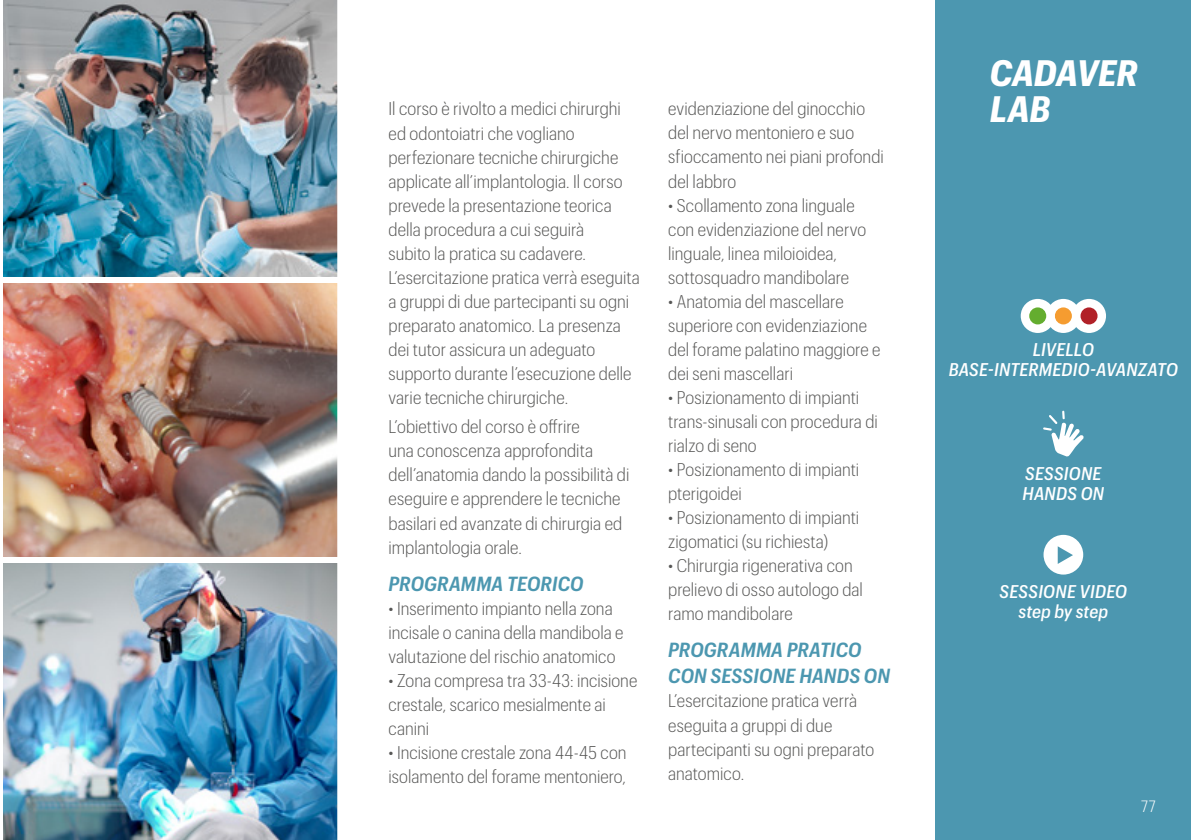
<style>
.page{position:relative;width:1191px;height:840px;background:#fff}
.page>*{position:absolute;margin:0;border:0;box-sizing:border-box;transform-origin:0 0}
.t1{font:italic 700 36px "Graphik Compact";letter-spacing:-.01em;color:#fff}
.t2{font:italic 600 20px/26px "Graphik Compact";letter-spacing:.005em;color:#4c97b0}
.t3{font:300 18px/24px "Graphik Compact";letter-spacing:.005em;color:#575756}
.t4{font:italic 500 18px/20px "Graphik Compact";letter-spacing:.005em;color:#fff;text-align:center}
.t5{font:300 16px "Graphik Compact";color:#fff}
</style>
<div class="page">
<div style="left:935px;top:0;width:256px;height:839px;background:#4c97b0"></div>
<img style="left:3px;top:0;width:335px;height:277px">
<img style="left:3px;top:283px;width:335px;height:273px">
<img style="left:3px;top:556px;width:335px;height:283px">
<svg style="left:1043px;top:534px;width:40px;height:40px"></svg>
<svg style="left:1043px;top:410px;width:40px;height:46px"></svg>
<div style="left:1046px;top:299px;width:34px;height:34px;background:#fff;border-radius:50%"></div>
<div style="left:1054px;top:307px;width:17px;height:17px;background:#f59c30;border-radius:50%"></div>
<div style="left:1072px;top:299px;width:34px;height:34px;background:#fff;border-radius:50%"></div>
<div style="left:1080px;top:307px;width:17px;height:17px;background:#b12128;border-radius:50%"></div>
<div style="left:1020px;top:299px;width:34px;height:34px;background:#fff;border-radius:50%"></div>
<div style="left:1029px;top:307px;width:17px;height:17px;background:#64ad2f;border-radius:50%"></div>
<h1 class="t1" style="left:989px;top:46px;width:149px">CADAVER</h1>
<p class="t3" style="left:388px;top:96px;width:234px">Il corso è rivolto a medici chirurghi</p>
<h1 class="t1" style="left:989px;top:82px;width:62px">LAB</h1>
<p class="t3" style="left:388px;top:120px;width:253px">ed odontoiatri che vogliano perfezionare tecniche chirurgiche applicate all’implantologia. Il corso prevede la presentazione teorica della procedura a cui seguirà<br>subito la pratica su cadavere.<br>L’esercitazione pratica verrà eseguita a gruppi di due partecipanti su ogni preparato anatomico. La presenza dei tutor assicura un adeguato supporto durante l’esecuzione delle varie tecniche chirurgiche.</p>
<p class="t3" style="left:388px;top:413px;width:242px">L’obiettivo del corso è offrire<br>una conoscenza approfondita dell’anatomia dando la possibilità di eseguire e apprendere le tecniche basilari ed avanzate di chirurgia ed implantologia orale.</p>
<p class="t2" style="left:388px;top:569px;width:197px">PROGRAMMA TEORICO</p>
<p class="t3" style="left:388px;top:595px;width:236px">• Inserimento impianto nella zona incisale o canina della mandibola e valutazione del rischio anatomico</p>
<p class="t3" style="left:388px;top:667px;width:250px">• Zona compresa tra 33-43: incisione crestale, scarico mesialmente ai canini</p>
<p class="t3" style="left:388px;top:739px;width:239px">• Incisione crestale zona 44-45 con isolamento del forame mentoniero,</p>
<p class="t3" style="left:668px;top:96px;width:217px">evidenziazione del ginocchio del nervo mentoniero e suo sfioccamento nei piani profondi del labbro</p>
<p class="t3" style="left:668px;top:192px;width:199px">• Scollamento zona linguale con evidenziazione del nervo linguale, linea miloioidea, sottosquadro mandibolare</p>
<p class="t3" style="left:668px;top:288px;width:214px">• Anatomia del mascellare superiore con evidenziazione del forame palatino maggiore e dei seni mascellari</p>
<p class="t3" style="left:668px;top:384px;width:211px">• Posizionamento di impianti trans-sinusali con procedura di rialzo di seno</p>
<p class="t3" style="left:668px;top:456px;width:193px">• Posizionamento di impianti pterigoidei</p>
<p class="t3" style="left:668px;top:504px;width:193px">• Posizionamento di impianti zigomatici (su richiesta)</p>
<p class="t3" style="left:668px;top:552px;width:196px">• Chirurgia rigenerativa con prelievo di osso autologo dal ramo mandibolare</p>
<p class="t2" style="left:668px;top:635px;width:223px">PROGRAMMA PRATICO<br>CON SESSIONE HANDS ON</p>
<p class="t3" style="left:668px;top:687px;width:207px">L’esercitazione pratica verrà eseguita a gruppi di due partecipanti su ogni preparato anatomico.</p>
<p class="t4" style="left:948px;top:338px;width:231px">LIVELLO<br>BASE-INTERMEDIO-AVANZATO</p>
<p class="t4" style="left:1022px;top:461px;width:83px;text-align:left">SESSIONE<br>HANDS ON</p>
<p class="t4" style="left:999px;top:579px;width:129px">SESSIONE VIDEO step by step</p>
<p class="t5" style="left:1141px;top:794px;width:16px">77</p>
</div>
